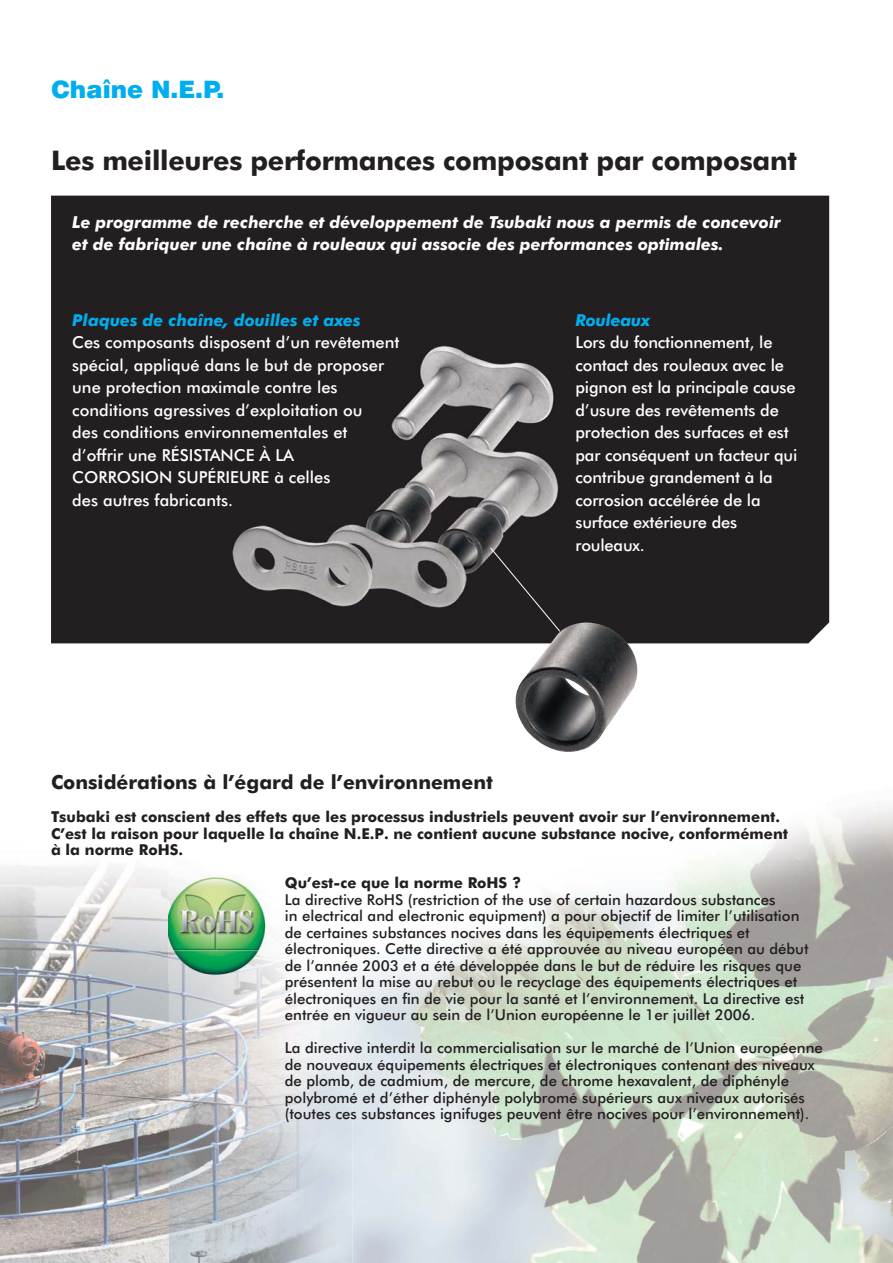
<style>
.page{position:relative;width:893px;height:1263px;background:#fff}
.page>*{position:absolute;margin:0;border:0;box-sizing:border-box;transform-origin:0 0}
.t1{font:700 27px "Futura BT";letter-spacing:-.01em;color:#231f20}
.t2{font:900 24px "Swiss 721 BT";color:#00aeef}
.t3{font:700 19.5px "Futura BT";color:#231f20}
.t4{font:500 16.5px/22.5px "Futura BT";color:#fff}
.t5{font:italic 700 16.5px/22.5px "Futura BT";color:#fff}
.t6{font:italic 700 16.5px "Futura BT";color:#00aeef}
.t7{font:500 15px/16.5px "Futura BT";color:#231f20}
.t8{font:700 15px/16.5px "Futura BT";color:#231f20}
</style>
<div class="page">
<img style="left:0;top:864px;width:169px;height:399px">
<div style="left:51px;top:196px;width:778px;height:447px;background:#231f20"></div>
<img style="left:353px;top:834px;width:540px;height:429px">
<img style="left:261px;top:958px;width:92px;height:305px">
<img style="left:169px;top:983px;width:92px;height:280px">
<img style="left:162px;top:876px;width:110px;height:107px">
<img style="left:220px;top:343px;width:378px;height:295px">
<img style="left:514px;top:621px;width:125px;height:131px">
<div style="left:489px;top:547px;width:72px;height:85px;background:#231f20"></div>
<h2 class="t2" style="left:51px;top:75px;width:175px">Chaîne N.E.P.</h2>
<h1 class="t1" style="left:51px;top:151px;width:747px">Les meilleures performances composant par composant</h1>
<p class="t5" style="left:72px;top:212px;width:710px">Le programme de recherche et développement de Tsubaki nous a permis de concevoir et de fabriquer une chaîne à rouleaux qui associe des performances optimales.</p>
<p class="t6" style="left:72px;top:314px;width:290px">Plaques de chaîne, douilles et axes</p>
<p class="t4" style="left:72px;top:334px;width:329px">Ces composants disposent d’un revêtement spécial, appliqué dans le but de proposer une protection maximale contre les conditions agressives d’exploitation ou<br>des conditions environnementales et d’offrir une RÉSISTANCE À LA<br>CORROSION SUPÉRIEURE à celles<br>des autres fabricants.</p>
<p class="t6" style="left:575px;top:314px;width:76px">Rouleaux</p>
<p class="t4" style="left:575px;top:334px;width:223px">Lors du fonctionnement, le contact des rouleaux avec le pignon est la principale cause d’usure des revêtements de protection des surfaces et est par conséquent un facteur qui contribue grandement à la corrosion accélérée de la surface extérieure des rouleaux.</p>
<h3 class="t3" style="left:51px;top:775px;width:443px">Considérations à l’égard de l’environnement</h3>
<p class="t8" style="left:51px;top:810px;width:739px">Tsubaki est conscient des effets que les processus industriels peuvent avoir sur l’environnement.<br>C’est la raison pour laquelle la chaîne N.E.P. ne contient aucune substance nocive, conformément à la norme RoHS.</p>
<p class="t8" style="left:285px;top:876px;width:238px">Qu’est-ce que la norme RoHS ?</p>
<p class="t7" style="left:285px;top:893px;width:525px">La directive RoHS (restriction of the use of certain hazardous substances<br>in electrical and electronic equipment) a pour objectif de limiter l’utilisation de certaines substances nocives dans les équipements électriques et électroniques. Cette directive a été approuvée au niveau européen au début de l’année 2003 et a été développée dans le but de réduire les risques que présentent la mise au rebut ou le recyclage des équipements électriques et électroniques en fin de vie pour la santé et l’environnement. La directive est entrée en vigueur au sein de l’Union européenne le 1er juillet 2006.</p>
<p class="t7" style="left:285px;top:1042px;width:539px">La directive interdit la commercialisation sur le marché de l’Union européenne de nouveaux équipements électriques et électroniques contenant des niveaux de plomb, de cadmium, de mercure, de chrome hexavalent, de diphényle polybromé et d’éther diphényle polybromé supérieurs aux niveaux autorisés (toutes ces substances ignifuges peuvent être nocives pour l’environnement).</p>
</div>
